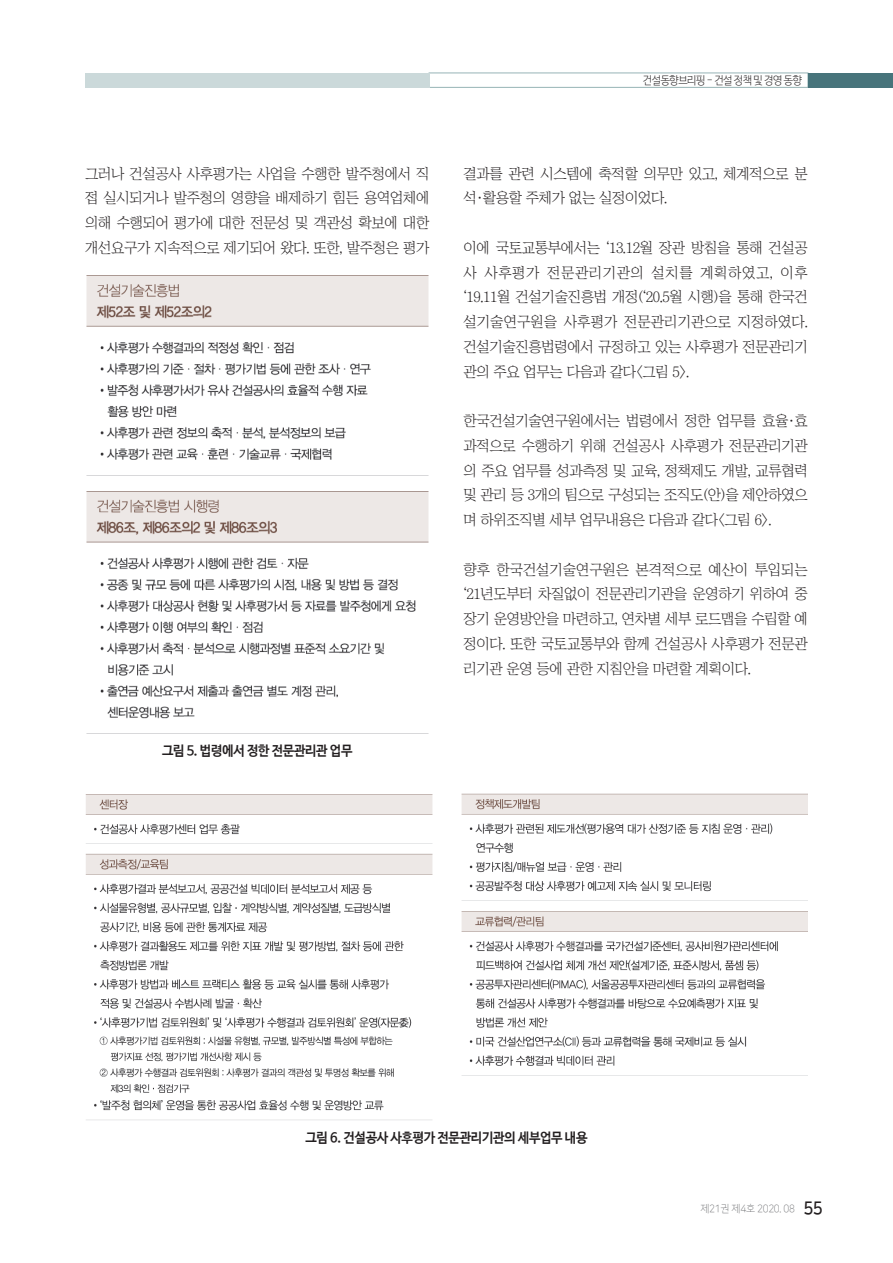
<style>
.page{position:relative;width:893px;height:1263px;background:#fff}
.page>*{position:absolute;margin:0;border:0;box-sizing:border-box;transform-origin:0 0}
.본문-신{font:14.7px/24.8px "Chosunilbo NM";letter-spacing:-.025em;color:#231f20;text-align:justify}
.그림제목{font:700 13.5px "Nanum Barun Gothic";letter-spacing:-.025em;color:#231f20;scale:.95 1}
.t1{font:300 11.25px "Nanum Barun Gothic";letter-spacing:-.045em;color:#231f20;scale:.93 1}
.t2{font:10.5px "Nanum Square L";letter-spacing:-.025em;color:#6c6d70;scale:.95 1}
.s1{font-family:"Nanum Square B";font-size:18px;color:#231f20}
</style>
<div class="page">
<div style="left:429px;top:73px;width:379px;height:15px;border:1px solid #97b4b6"></div>
<div style="left:808px;top:73px;width:85px;height:15px;background:#47747b"></div>
<div style="left:85px;top:73px;width:345px;height:15px;background:#cbd9da"></div>
<img style="left:86px;top:275px;width:343px;height:459px">
<img style="left:85px;top:793px;width:723px;height:327px">
<p class="t1" style="left:643px;top:74px;width:173px">건설동향브리핑 - 건설 정책 및 경영 동향</p>
<p class="본문-신" style="left:85px;top:161px;width:346px">그러나 건설공사 사후평가는 사업을 수행한 발주청에서 직 접 실시되거나 발주청의 영향을 배제하기 힘든 용역업체에 의해 수행되어 평가에 대한 전문성 및 객관성 확보에 대한 개선요구가 지속적으로 제기되어 왔다. 또한, 발주청은 평가</p>
<p class="본문-신" style="left:463px;top:161px;width:346px">결과를 관련 시스템에 축적할 의무만 있고, 체계적으로 분 석·활용할 주체가 없는 실정이었다.</p>
<p class="본문-신" style="left:463px;top:235px;width:346px">이에 국토교통부에서는 ‘13.12월 장관 방침을 통해 건설공 사 사후평가 전문관리기관의 설치를 계획하였고, 이후 ‘19.11월 건설기술진흥법 개정(‘20.5월 시행)을 통해 한국건 설기술연구원을 사후평가 전문관리기관으로 지정하였다. 건설기술진흥법령에서 규정하고 있는 사후평가 전문관리기 관의 주요 업무는 다음과 같다&lt;그림 5&gt;.</p>
<p class="본문-신" style="left:463px;top:408px;width:346px">한국건설기술연구원에서는 법령에서 정한 업무를 효율·효 과적으로 수행하기 위해 건설공사 사후평가 전문관리기관 의 주요 업무를 성과측정 및 교육, 정책제도 개발, 교류협력 및 관리 등 3개의 팀으로 구성되는 조직도(안)을 제안하였으 며 하위조직별 세부 업무내용은 다음과 같다&lt;그림 6&gt;.</p>
<p class="본문-신" style="left:463px;top:557px;width:346px">향후 한국건설기술연구원은 본격적으로 예산이 투입되는 ‘21년도부터 차질없이 전문관리기관을 운영하기 위하여 중 장기 운영방안을 마련하고, 연차별 세부 로드맵을 수립할 예 정이다. 또한 국토교통부와 함께 건설공사 사후평가 전문관 리기관 운영 등에 관한 지침안을 마련할 계획이다.</p>
<p class="그림제목" style="left:162px;top:744px;width:202px">그림 5. 법령에서 정한 전문관리관 업무</p>
<p class="그림제목" style="left:305px;top:1131px;width:298px">그림 6. 건설공사 사후평가 전문관리기관의 세부업무 내용</p>
<p class="t2" style="left:700px;top:1203px;width:130px">제21권 제4호 2020. 08 <span class="s1">55</span></p>
</div>
